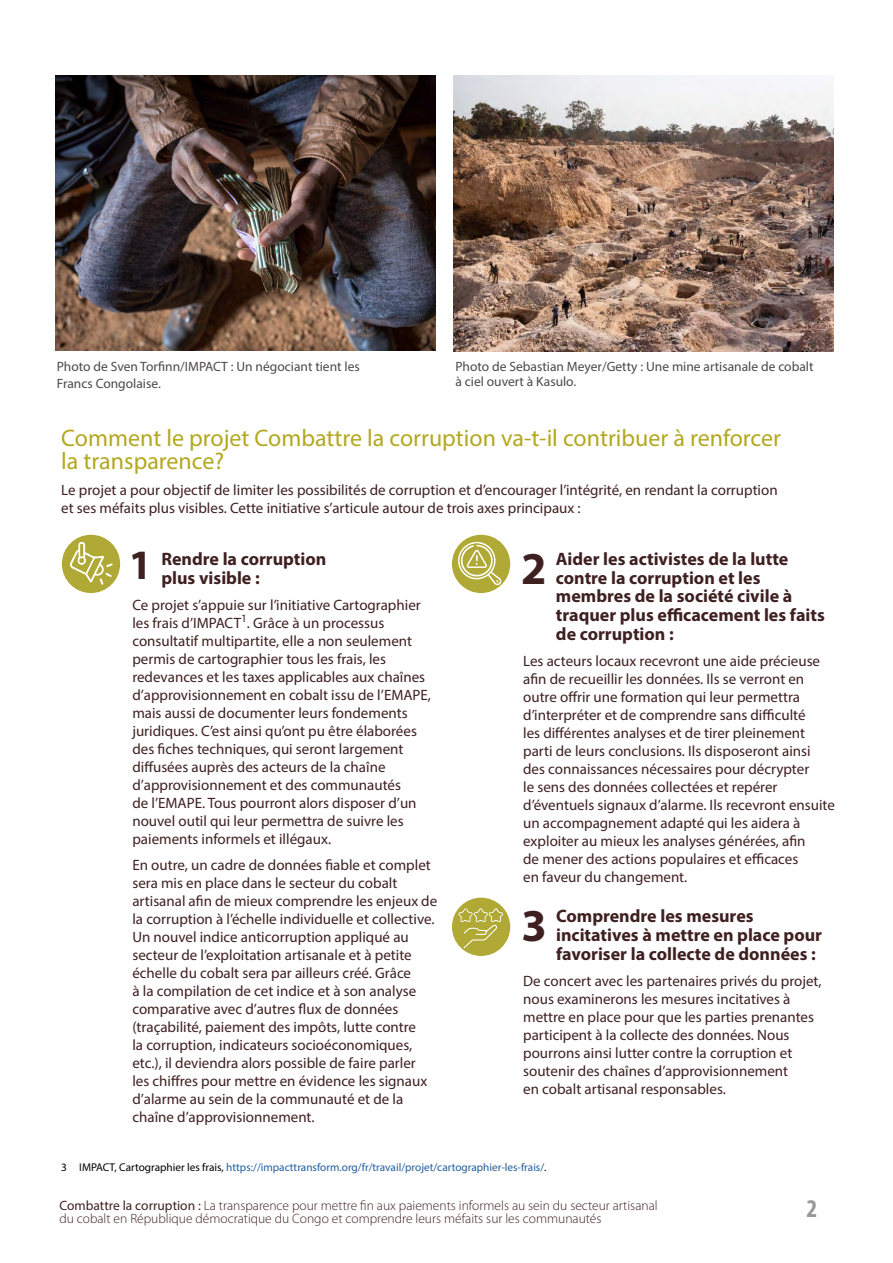
<style>
.page{position:relative;width:893px;height:1263px;background:#fff}
.page>*{position:absolute;margin:0;border:0;box-sizing:border-box;transform-origin:0 0}
.t1{font:700 45.75px "Myriad Pro";color:#3f2021}
.t2{font:700 42px "Myriad Pro";color:#3f2021}
.t3{font:700 condensed 25.5px "Myriad Pro";color:#9b9797}
.t4{font:24px/22.5px "Myriad Pro";color:#b3a820}
.t5{font:700 18px/18.8px "Myriad Pro";color:#3f2021}
.t6{font:15px/18px "Myriad Pro";color:#3f2021}
.t7{font:300 13.5px/13.5px "Myriad Pro";color:#3f2021}
.t8{font:13.5px/15px "Myriad Pro";color:#4c4948}
.t9{font:11.25px "Myriad Pro";color:#215e9e}
.s1{color:#000}
.s2{font-weight:400}
</style>
<div class="page">
<img style="left:454px;top:76px;width:380px;height:275px">
<img style="left:56px;top:76px;width:380px;height:275px">
<div style="left:62px;top:535px;width:58px;height:58px;background:#b1a935;border-radius:50%"></div>
<svg style="left:69px;top:542px;width:44px;height:43px"></svg>
<div style="left:452px;top:535px;width:58px;height:58px;background:#b1a935;border-radius:50%"></div>
<svg style="left:456px;top:540px;width:45px;height:45px"></svg>
<div style="left:452px;top:898px;width:58px;height:58px;background:#b1a935;border-radius:50%"></div>
<svg style="left:458px;top:908px;width:46px;height:40px"></svg>
<p class="t8" style="left:57px;top:358px;width:304px;line-height:16.5px">Photo de Sven Torfinn/IMPACT : Un négociant tient les<br>Francs Congolaise.</p>
<h3 class="t4" style="left:61px;top:426px;width:721px">Comment le projet Combattre la corruption va-t-il contribuer à renforcer la transparence?</h3>
<p class="t6" style="left:61px;top:480px;width:718px;line-height:18.8px">Le projet a pour objectif de limiter les possibilités de corruption et d’encourager l’intégrité, en rendant la corruption et ses méfaits plus visibles. Cette initiative s’articule autour de trois axes principaux :</p>
<p class="t8" style="left:455px;top:359px;width:360px">Photo de Sebastian Meyer/Getty : Une mine artisanale de cobalt à ciel ouvert à Kasulo.</p>
<h2 class="t2" style="left:129px;top:537px;width:25px">1</h2>
<p class="t5" style="left:161px;top:549px;width:167px">Rendre la corruption plus visible :</p>
<p class="t6" style="left:132px;top:595px;width:300px">Ce projet s’appuie sur l’initiative Cartographier les frais d’IMPACT<sup>1</sup>. Grâce à un processus consultatif multipartite, elle a non seulement permis de cartographier tous les frais, les redevances et les taxes applicables aux chaînes d’approvisionnement en cobalt issu de l’EMAPE, mais aussi de documenter leurs fondements juridiques. C’est ainsi qu’ont pu être élaborées des fiches techniques, qui seront largement diffusées auprès des acteurs de la chaîne d’approvisionnement et des communautés<br>de l’EMAPE. Tous pourront alors disposer d’un nouvel outil qui leur permettra de suivre les paiements informels et illégaux.</p>
<p class="t6" style="left:132px;top:855px;width:306px">En outre, un cadre de données fiable et complet sera mis en place dans le secteur du cobalt artisanal afin de mieux comprendre les enjeux de la corruption à l’échelle individuelle et collective.<br>Un nouvel indice anticorruption appliqué au secteur de l’exploitation artisanale et à petite échelle du cobalt sera par ailleurs créé. Grâce<br>à la compilation de cet indice et à son analyse comparative avec d’autres flux de données (traçabilité, paiement des impôts, lutte contre<br>la corruption, indicateurs socioéconomiques, etc.), il deviendra alors possible de faire parler<br>les chiffres pour mettre en évidence les signaux d’alarme au sein de la communauté et de la chaîne d’approvisionnement.</p>
<h1 class="t1" style="left:521px;top:538px;width:27px">2</h1>
<p class="t5" style="left:556px;top:549px;width:270px">Aider les activistes de la lutte contre la corruption et les membres de la société civile à traquer plus efficacement les faits de corruption :</p>
<p class="t6" style="left:523px;top:652px;width:313px">Les acteurs locaux recevront une aide précieuse afin de recueillir les données. Ils se verront en outre offrir une formation qui leur permettra d’interpréter et de comprendre sans difficulté<br>les différentes analyses et de tirer pleinement parti de leurs conclusions. Ils disposeront ainsi des connaissances nécessaires pour décrypter<br>le sens des données collectées et repérer d’éventuels signaux d’alarme. Ils recevront ensuite un accompagnement adapté qui les aidera à exploiter au mieux les analyses générées, afin<br>de mener des actions populaires et efficaces<br>en faveur du changement.</p>
<h1 class="t1" style="left:521px;top:896px;width:27px">3</h1>
<p class="t5" style="left:556px;top:906px;width:267px">Comprendre les mesures incitatives à mettre en place pour favoriser la collecte de données :</p>
<p class="t6" style="left:523px;top:971px;width:300px">De concert avec les partenaires privés du projet, nous examinerons les mesures incitatives à mettre en place pour que les parties prenantes participent à la collecte des données. Nous pourrons ainsi lutter contre la corruption et soutenir des chaînes d’approvisionnement<br>en cobalt artisanal responsables.</p>
<p class="t9" style="left:61px;top:1160px;width:487px"><span class="s1">3 IMPACT, Cartographier les frais,</span> https://impacttransform.org/fr/travail/projet/cartographier-les-frais/<span class="s1">.</span></p>
<p class="t7" style="left:59px;top:1198px;width:600px"><span class="s2">Combattre la corruption :</span> La transparence pour mettre fin aux paiements informels au sein du secteur artisanal du cobalt en République démocratique du Congo et comprendre leurs méfaits sur les communautés</p>
<h3 class="t3" style="left:806px;top:1192px;width:12px">2</h3>
</div>
